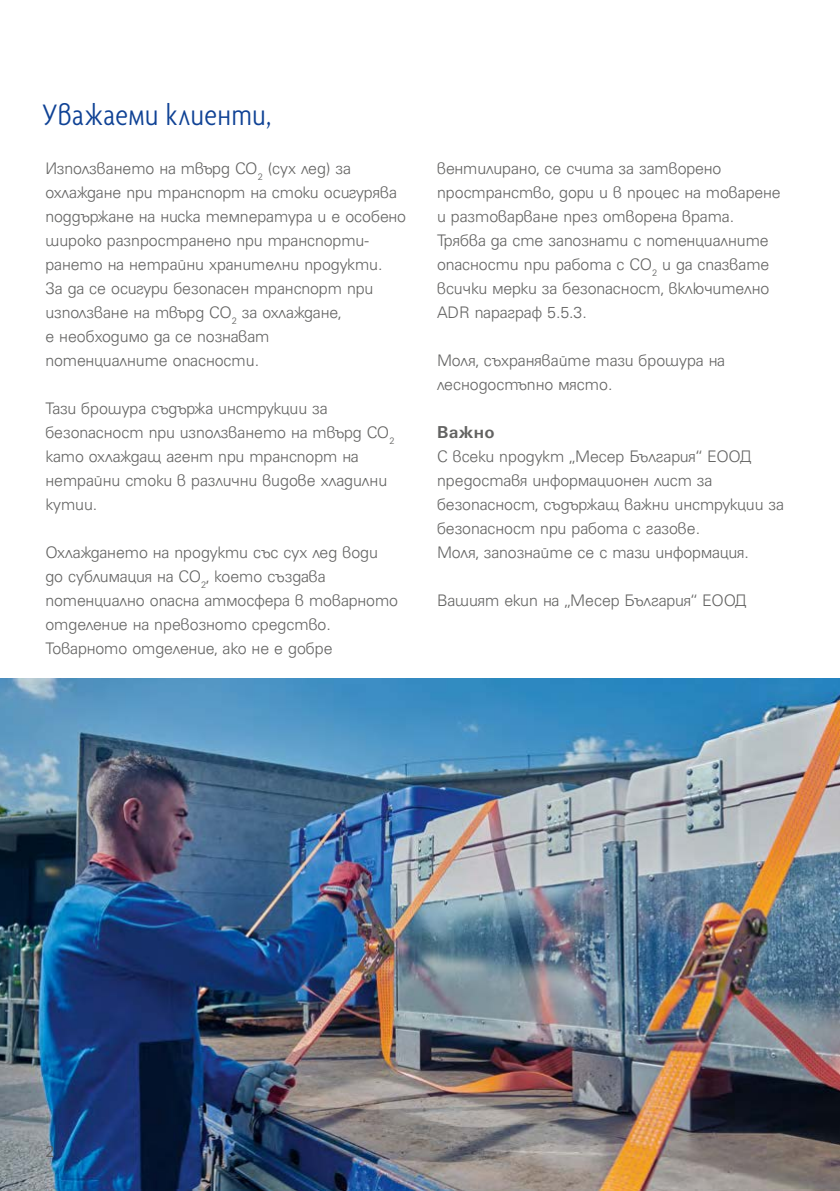
<style>
.page{position:relative;width:840px;height:1191px;background:#fff}
.page>*{position:absolute;margin:0;border:0;box-sizing:border-box;transform-origin:0 0}
.t1{font:300 condensed 32px "Agenda Bg";letter-spacing:.02em;color:#0f4295}
.t2{font:300 18px/24px "Universum Bg";color:#636362}
.t3{font:700 18px "Universum Bg";letter-spacing:.02em;color:#636362}
</style>
<div class="page">
<img style="left:0;top:678px;width:839px;height:513px">
<h1 class="t1" style="left:43px;top:96px;width:230px">Уважаеми клиенти,</h1>
<p class="t2" style="left:45px;top:157px;width:362px">Използването на твърд CO<sub>2</sub> (сух лед) за охлаждане при транспорт на стоки осигурява поддържане на ниска температура и е особено широко разпространено при транспорти&shy;рането на нетрайни хранителни продукти.<br>За да се осигури безопасен транспорт при използване на твърд CO<sub>2</sub> за охлаждане,<br>е необходимо да се познават<br>потенциалните опасности.</p>
<p class="t2" style="left:45px;top:397px;width:350px">Тази брошура съдържа инструкции за безопасност при използването на твърд CO<sub>2 </sub>като охлаждащ агент при транспорт на нетрайни стоки в различни видове хладилни кутии.</p>
<p class="t2" style="left:45px;top:541px;width:354px">Охлаждането на продукти със сух лед води до сублимация на CO<sub>2</sub>, което създава потенциално опасна атмосфера в товарното отделение на превозното средство.<br>Товарното отделение, ако не е добре</p>
<p class="t2" style="left:437px;top:156px;width:345px">вентилирано, се счита за затворено пространство, дори и в процес на товарене и разтоварване през отворена врата.<br>Трябва да сте запознати с потенциалните опасности при работа с CO<sub>2</sub> и да спазвате всички мерки за безопасност, включително ADR параграф 5.5.3.</p>
<p class="t2" style="left:437px;top:349px;width:289px">Моля, съхранявайте тази брошура на леснодостъпно място.</p>
<p class="t3" style="left:437px;top:423px;width:59px">Важно</p>
<p class="t2" style="left:437px;top:445px;width:348px">С всеки продукт „Mесер България“ ЕООД предоставя информационен лист за безопасност, съдържащ важни инструкции за безопасност при работа с газове.<br>Моля, запознайте се с тази информация.</p>
<p class="t2" style="left:437px;top:588px;width:311px">Вашият екип на „Mесер България“ ЕООД</p>
<p class="t2" style="left:45px;top:1139px;width:10px">2</p>
</div>
